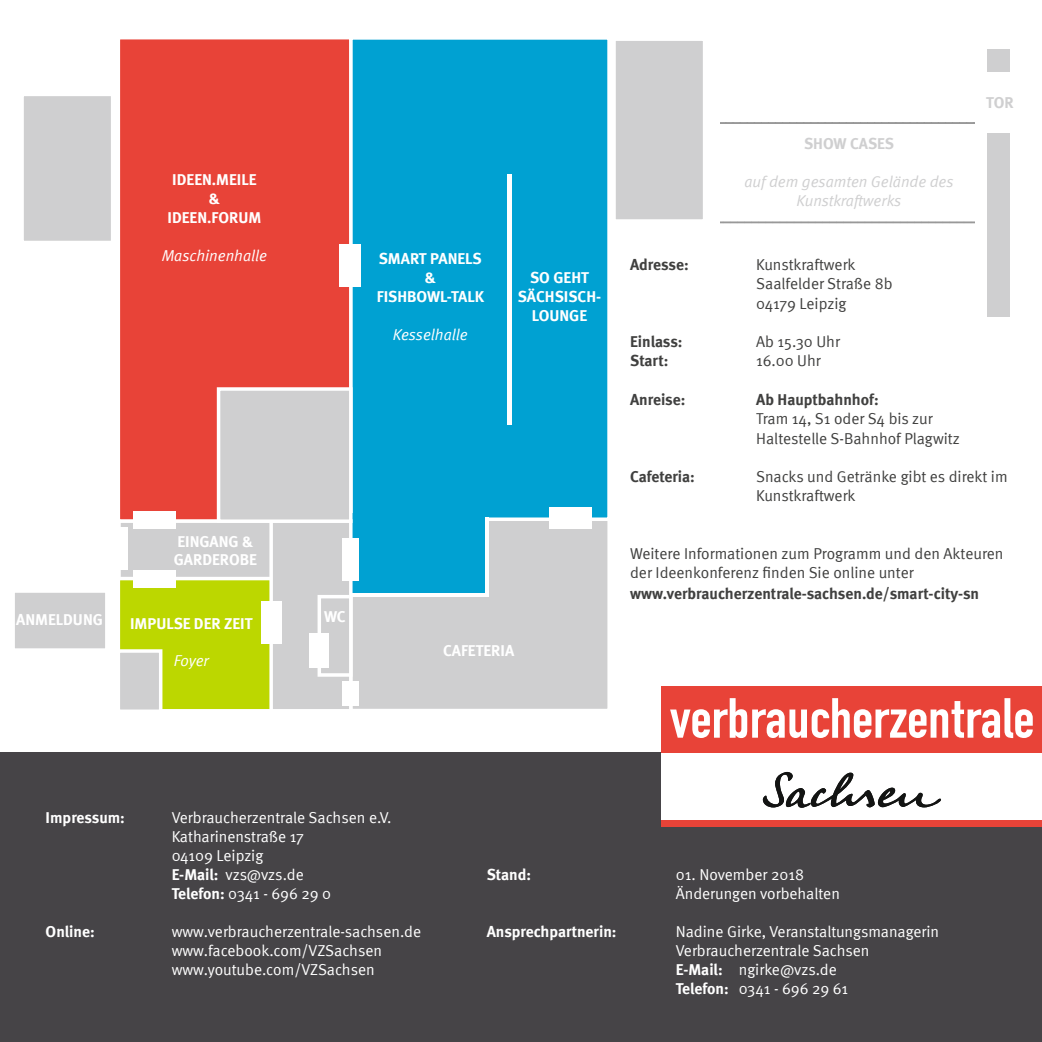
<style>
.page{position:relative;width:1042px;height:1042px;background:#fff}
.page>*{position:absolute;margin:0;border:0;box-sizing:border-box;transform-origin:0 0}
.t1{font:15.75px/18.9px "Meta Normal";color:#fff}
.t2{font:15.75px/19.2px "Meta Normal";color:#40403f}
.t3{font:700 15.75px/18.9px "Meta";color:#fff;text-align:center}
.t4{font:700 15.75px "Meta";color:#40403f}
.t5{font:italic 15.75px/18.9px "Meta Normal LF";color:#cfcfd0;text-align:center}
.t6{font:italic 15.75px "Meta Normal LF";letter-spacing:-.005em;color:#fff}
.t7{font:700 15.75px "Meta";color:#cfcfd0}
.s1{font-family:"Meta";font-weight:700}
.s2{font-family:"Meta Bold LF"}
</style>
<div class="page">
<div style="left:349px;top:513px;width:262px;height:199px;background:#cfcfd0;border:4px solid #fff"></div>
<div style="left:349px;top:36px;width:262px;height:485px;background:#00a1d2;border:4px solid #fff"></div>
<div style="left:117px;top:519px;width:160px;height:63px;background:#cfcfd0;border:4px solid #fff"></div>
<div style="left:117px;top:577px;width:159px;height:135px;background:#bcd700;border:4px solid #fff"></div>
<div style="left:0;top:752px;width:1042px;height:290px;background:#464447"></div>
<div style="left:11px;top:589px;width:98px;height:63px;background:#cfcfd0;border:4px solid #fff"></div>
<div style="left:117px;top:36px;width:235px;height:487px;background:#e84338;border:4px solid #fff"></div>
<div style="left:987px;top:49px;width:22px;height:267px;background:#cfcfd0"></div>
<div style="left:981px;top:72px;width:37px;height:60px;background:#fff"></div>
<svg style="left:720px;top:122px;width:255px;height:102px"></svg>
<div style="left:661px;top:686px;width:381px;height:67px;background:#e84338"></div>
<svg style="left:670px;top:698px;width:363px;height:40px"></svg>
<div style="left:661px;top:753px;width:381px;height:68px;background:#fff"></div>
<div style="left:661px;top:820px;width:381px;height:7px;background:#e84338"></div>
<svg style="left:763px;top:772px;width:178px;height:36px"></svg>
<div style="left:20px;top:93px;width:94px;height:151px;background:#cfcfd0;border:4px solid #fff"></div>
<div style="left:117px;top:649px;width:45px;height:64px;background:#cfcfd0;border:4px solid #fff"></div>
<div style="left:353px;top:517px;width:136px;height:80px;background:#fff"></div>
<div style="left:353px;top:513px;width:132px;height:80px;background:#00a1d2"></div>
<div style="left:612px;top:37px;width:94px;height:186px;background:#cfcfd0;border:4px solid #fff"></div>
<div style="left:134px;top:511px;width:42px;height:18px;background:#fff"></div>
<div style="left:108px;top:527px;width:19px;height:42px;background:#fff"></div>
<div style="left:549px;top:507px;width:43px;height:22px;background:#fff"></div>
<hr style="left:507px;top:174px;width:4px;height:251px;background:#fff">
<div style="left:339px;top:244px;width:22px;height:42px;background:#fff"></div>
<div style="left:134px;top:569px;width:42px;height:18px;background:#fff"></div>
<div style="left:269px;top:519px;width:83px;height:193px;background:#cfcfd0;border:4px solid #fff"></div>
<div style="left:342px;top:538px;width:17px;height:42px;background:#fff"></div>
<div style="left:261px;top:601px;width:20px;height:42px;background:#fff"></div>
<div style="left:317px;top:595px;width:35px;height:82px;background:#cfcfd0;border:4px solid #fff"></div>
<div style="left:342px;top:682px;width:17px;height:24px;background:#fff"></div>
<div style="left:217px;top:387px;width:135px;height:136px;background:#cfcfd0;border:4px solid #fff"></div>
<div style="left:309px;top:633px;width:19px;height:34px;background:#fff"></div>
<p class="t3" style="left:168px;top:169px;width:95px">IDEEN.MEILE &amp;<br>IDEEN.FORUM</p>
<p class="t6" style="left:162px;top:246px;width:107px">Maschinenhalle</p>
<p class="t3" style="left:16px;top:610px;width:88px">ANMELDUNG</p>
<p class="t3" style="left:177px;top:531px;width:77px">EINGANG &amp;</p>
<p class="t3" style="left:174px;top:550px;width:85px">GARDEROBE</p>
<p class="t3" style="left:130px;top:613px;width:124px">IMPULSE DER ZEIT</p>
<p class="t6" style="left:174px;top:652px;width:37px">Foyer</p>
<p class="t3" style="left:324px;top:606px;width:23px">WC</p>
<p class="t3" style="left:377px;top:249px;width:109px">SMART PANELS &amp;<br>FISHBOWL-TALK</p>
<p class="t6" style="left:393px;top:325px;width:76px">Kesselhalle</p>
<p class="t3" style="left:518px;top:268px;width:85px">SO GEHT<br>SÄCHSISCH-<br>LOUNGE</p>
<p class="t3" style="left:443px;top:641px;width:73px">CAFETERIA</p>
<p class="t7" style="left:804px;top:135px;width:91px">SHOW CASES</p>
<p class="t5" style="left:744px;top:172px;width:211px">auf dem gesamten Gelände des<br>Kunstkraftwerks</p>
<p class="t7" style="left:986px;top:93px;width:29px">TOR</p>
<p class="t4" style="left:630px;top:255px;width:60px">Adresse:</p>
<p class="t2" style="left:756px;top:255px;width:138px">Kunstkraftwerk<br>Saalfelder Straße 8b</p>
<p class="t2" style="left:756px;top:293px;width:92px">04179 Leipzig</p>
<p class="t4" style="left:630px;top:332px;width:54px">Einlass:</p>
<p class="t2" style="left:756px;top:332px;width:85px">Ab 15.30 Uhr</p>
<p class="t4" style="left:630px;top:352px;width:40px">Start:</p>
<p class="t2" style="left:756px;top:351px;width:66px">16.00 Uhr</p>
<p class="t4" style="left:630px;top:390px;width:57px">Anreise:</p>
<p class="t4" style="left:756px;top:390px;width:124px">Ab Hauptbahnhof:</p>
<p class="t2" style="left:756px;top:409px;width:178px">Tram 14, S1 oder S4 bis zur</p>
<p class="t2" style="left:756px;top:428px;width:205px">Haltestelle S-Bahnhof Plagwitz</p>
<p class="t4" style="left:630px;top:467px;width:66px">Cafeteria:</p>
<p class="t2" style="left:756px;top:467px;width:253px">Snacks und Getränke gibt es direkt im<br>Kunstkraftwerk</p>
<p class="t2" style="left:630px;top:544px;width:375px">Weitere Informationen zum Programm und den Akteuren der Ideenkonferenz finden Sie online unter</p>
<p class="t4" style="left:630px;top:584px;width:350px">www.verbraucherzentrale-sachsen.de/smart-city-sn</p>
<p class="t3" style="left:46px;top:808px;width:81px">Impressum:</p>
<p class="t1" style="left:172px;top:808px;width:221px">Verbraucherzentrale Sachsen e.V.</p>
<p class="t1" style="left:172px;top:827px;width:134px">Katharinenstraße 17<br>04109 Leipzig</p>
<p class="t1" style="left:172px;top:865px;width:134px"><span class="s1">E-Mail:</span> vzs@vzs.de</p>
<p class="t3" style="left:487px;top:865px;width:46px">Stand:</p>
<p class="t1" style="left:676px;top:865px;width:130px">01. November 2018</p>
<p class="t1" style="left:172px;top:884px;width:161px"><span class="s1">Telefon:</span> 0341 - 696 29 0</p>
<p class="t1" style="left:676px;top:884px;width:166px">Änderungen vorbehalten</p>
<p class="t3" style="left:46px;top:922px;width:51px">Online:</p>
<p class="t1" style="left:172px;top:922px;width:251px">www.verbraucherzentrale-sachsen.de</p>
<p class="t3" style="left:487px;top:922px;width:131px">Ansprechpartnerin:</p>
<p class="t1" style="left:676px;top:922px;width:265px">Nadine Girke, Veranstaltungsmanagerin</p>
<p class="t1" style="left:172px;top:940px;width:212px">www.facebook.com/VZSachsen</p>
<p class="t1" style="left:676px;top:940px;width:195px">Verbraucherzentrale Sachsen</p>
<p class="t1" style="left:172px;top:959px;width:205px">www.youtube.com/VZSachsen</p>
<p class="t1" style="left:676px;top:959px;width:174px"><span class="s1">E-Mail:</span> ngirke@vzs.de<br><span class="s2">Telefon:</span> 0341 - 696 29 61</p>
</div>
